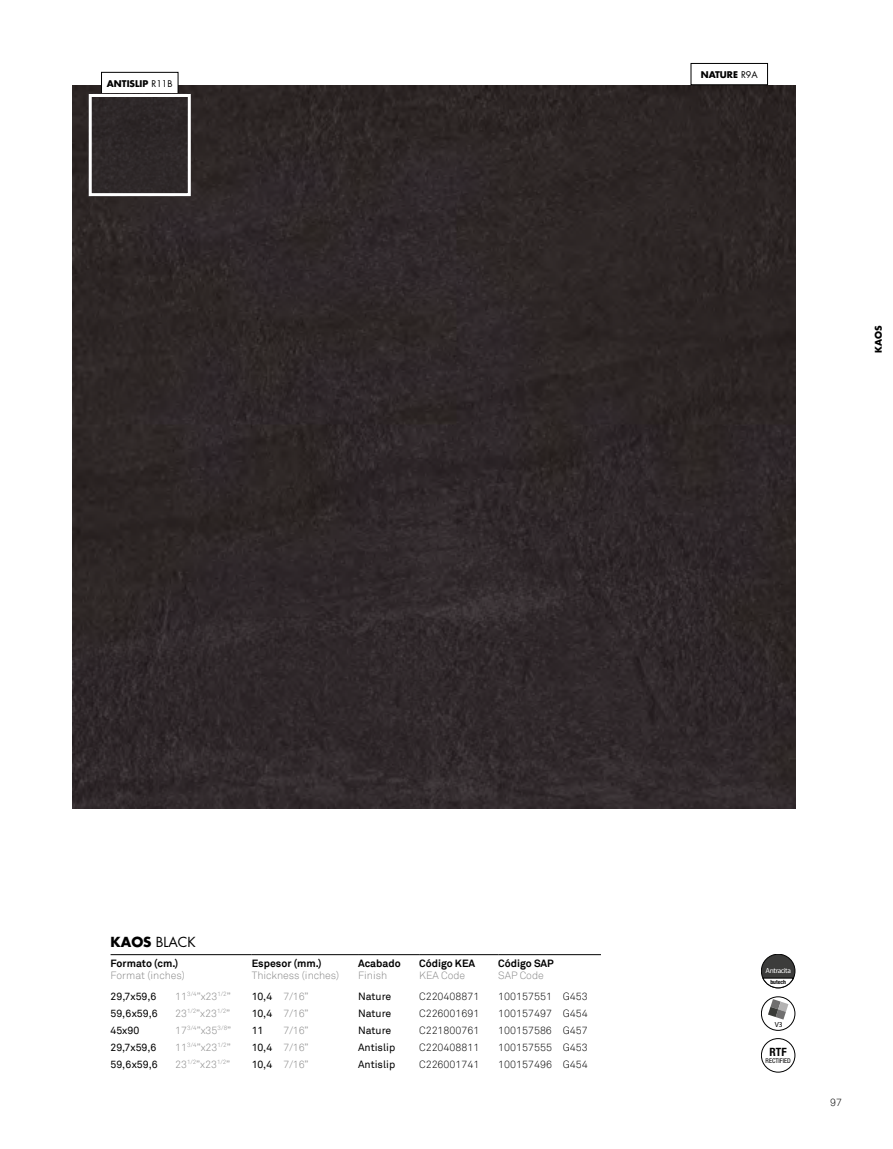
<style>
.page{position:relative;width:893px;height:1149px;background:#fff}
.page>*{position:absolute;margin:0;border:0;box-sizing:border-box;transform-origin:0 0}
.t1{font:13.5px "Futura Std";color:#000}
.t2{font:700 condensed 11.4px "Helvetica Neue";color:#000}
.t3{font:300 10.5px "Akkurat";color:#878787}
.t4{font:300 10.5px "Akkurat";color:#000}
.t5{font:10.5px "Akkurat";color:#000}
.t6{font:700 10.5px "Akkurat";color:#000}
.t7{font:700 9px "Futura Std";color:#000}
.t8{font:condensed 7.35px "Helvetica Neue";letter-spacing:-.05em;color:#fff}
.t9{font:condensed 7.35px "Helvetica Neue";color:#000}
.t10{font:condensed 6.6px "Helvetica Neue Condensed";color:#000}
.t11{font:700 condensed 5.7px "Helvetica Neue";color:#000}
.s1{font-weight:400}
.s2{font-weight:700}
.s3{font-weight:400;color:#000}
</style>
<div class="page">
<img style="left:72px;top:85px;width:723px;height:723px">
<div style="left:102px;top:72px;width:76px;height:22px;background:#fff"></div>
<div style="left:101px;top:72px;width:77px;height:22px;border:1px solid #000"></div>
<div style="left:93px;top:98px;width:94px;height:94px;background:#2d2728"></div>
<div style="left:89px;top:94px;width:102px;height:102px;border:3px solid #fff"></div>
<div style="left:691px;top:63px;width:77px;height:22px;border:1px solid #000"></div>
<svg style="left:761px;top:996px;width:34px;height:34px"></svg>
<div style="left:761px;top:996px;width:34px;height:34px;border:1px solid #000;border-radius:50%"></div>
<svg style="left:768px;top:998px;width:20px;height:21px"></svg>
<div style="left:761px;top:1037px;width:34px;height:34px;border:1px solid #000;border-radius:50%"></div>
<div style="left:761px;top:953px;width:34px;height:34px;background:#3c3c3b;border-radius:50%"></div>
<div style="left:761px;top:953px;width:34px;height:34px;border:1px solid #000;border-radius:50%"></div>
<svg style="left:762px;top:977px;width:32px;height:10px"></svg>
<hr style="left:111px;top:954px;width:141px;height:1px;background:#000">
<hr style="left:252px;top:954px;width:106px;height:1px;background:#000">
<hr style="left:358px;top:954px;width:61px;height:1px;background:#000">
<hr style="left:419px;top:954px;width:79px;height:1px;background:#000">
<hr style="left:498px;top:954px;width:103px;height:1px;background:#000">
<p class="t7" style="left:107px;top:77px;width:67px">ANTISLIP <span class="s1">R11B</span></p>
<p class="t7" style="left:701px;top:68px;width:59px">NATURE <span class="s1">R9A</span></p>
<p class="t7" style="left:872px;top:353px;width:29px;rotate:-90deg">KAOS</p>
<p class="t1" style="left:111px;top:932px;width:87px"><span class="s2">KAOS</span> BLACK</p>
<p class="t6" style="left:111px;top:956px;width:69px">Formato (cm.)</p>
<p class="t3" style="left:111px;top:968px;width:76px">Format (inches)</p>
<p class="t6" style="left:252px;top:956px;width:71px">Espesor (mm.)</p>
<p class="t3" style="left:252px;top:968px;width:89px">Thickness (inches)</p>
<p class="t6" style="left:358px;top:956px;width:44px">Acabado</p>
<p class="t3" style="left:358px;top:968px;width:31px">Finish</p>
<p class="t6" style="left:419px;top:956px;width:58px">Código KEA</p>
<p class="t3" style="left:419px;top:968px;width:48px">KEA Code</p>
<p class="t6" style="left:498px;top:956px;width:57px">Código SAP</p>
<p class="t3" style="left:498px;top:968px;width:47px">SAP Code</p>
<p class="t5" style="left:111px;top:989px;width:47px">29,7x59,6</p>
<p class="t3" style="left:175px;top:989px;width:57px">11<sup>3/4</sup>”x23<sup>1/2</sup>”</p>
<p class="t3" style="left:252px;top:989px;width:58px"><span class="s3">10,4</span> 7/16”</p>
<p class="t5" style="left:358px;top:989px;width:35px">Nature</p>
<p class="t4" style="left:419px;top:989px;width:62px">C220408871</p>
<p class="t4" style="left:498px;top:989px;width:91px">100157551 G453</p>
<p class="t5" style="left:111px;top:1006px;width:49px">59,6x59,6</p>
<p class="t3" style="left:175px;top:1006px;width:57px">23<sup>1/2</sup>”x23<sup>1/2</sup>”</p>
<p class="t3" style="left:252px;top:1006px;width:58px"><span class="s3">10,4</span> 7/16”</p>
<p class="t5" style="left:358px;top:1006px;width:35px">Nature</p>
<p class="t4" style="left:419px;top:1006px;width:62px">C226001691</p>
<p class="t4" style="left:498px;top:1006px;width:91px">100157497 G454</p>
<p class="t5" style="left:111px;top:1023px;width:30px">45x90</p>
<p class="t3" style="left:175px;top:1023px;width:57px">17<sup>3/4</sup>”x35<sup>3/8</sup>”</p>
<p class="t5" style="left:252px;top:1023px;width:13px">11</p>
<p class="t3" style="left:284px;top:1023px;width:26px">7/16”</p>
<p class="t5" style="left:358px;top:1023px;width:35px">Nature</p>
<p class="t4" style="left:419px;top:1023px;width:62px">C221800761</p>
<p class="t4" style="left:498px;top:1023px;width:91px">100157586 G457</p>
<p class="t5" style="left:111px;top:1040px;width:47px">29,7x59,6</p>
<p class="t3" style="left:175px;top:1040px;width:57px">11<sup>3/4</sup>”x23<sup>1/2</sup>”</p>
<p class="t3" style="left:252px;top:1040px;width:58px"><span class="s3">10,4</span> 7/16”</p>
<p class="t5" style="left:358px;top:1040px;width:39px">Antislip</p>
<p class="t4" style="left:419px;top:1040px;width:62px">C220408811</p>
<p class="t4" style="left:498px;top:1040px;width:91px">100157555 G453</p>
<p class="t5" style="left:111px;top:1057px;width:49px">59,6x59,6</p>
<p class="t3" style="left:175px;top:1057px;width:57px">23<sup>1/2</sup>”x23<sup>1/2</sup>”</p>
<p class="t3" style="left:252px;top:1057px;width:58px"><span class="s3">10,4</span> 7/16”</p>
<p class="t5" style="left:358px;top:1057px;width:39px">Antislip</p>
<p class="t4" style="left:419px;top:1057px;width:62px">C226001741</p>
<p class="t4" style="left:498px;top:1057px;width:91px">100157496 G454</p>
<p class="t8" style="left:766px;top:965px;width:27px">Antracita</p>
<p class="t11" style="left:770px;top:976px;width:17px">butech</p>
<p class="t9" style="left:775px;top:1019px;width:9px">V3</p>
<p class="t2" style="left:770px;top:1042px;width:19px">RTF</p>
<p class="t10" style="left:766px;top:1056px;width:27px">RECTIFIED</p>
<p class="t4" style="left:830px;top:1095px;width:13px">97</p>
</div>
